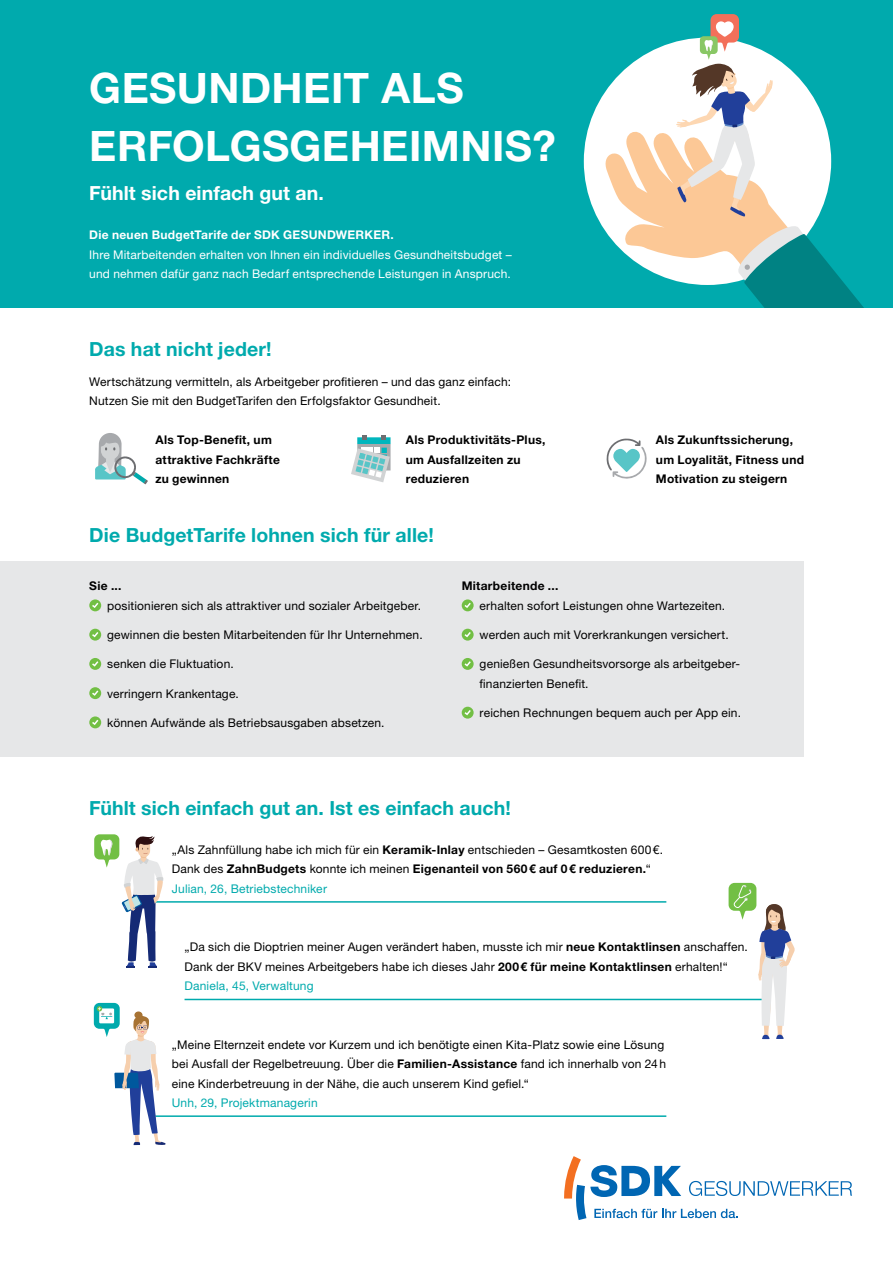
<style>
.page{position:relative;width:893px;height:1263px;background:#fff}
.page>*{position:absolute;margin:0;border:0;box-sizing:border-box;transform-origin:0 0}
.t1{font:700 42px/58.5px "Helvetica Neue LT Std";letter-spacing:.01em;color:#fff}
.t2{font:700 19.5px "Helvetica Neue LT Std";letter-spacing:.005em;color:#00aaad}
.t3{font:700 19.5px "Helvetica Neue LT Std";letter-spacing:.005em;color:#fff}
.t4{font:12px/19.5px "Helvetica Neue LT Std";letter-spacing:.015em;color:#000}
.t5{font:700 12px/19.5px "Helvetica Neue LT Std";letter-spacing:.025em;color:#000}
.t6{font:12px/19.5px "Helvetica Neue LT Std";letter-spacing:.015em;color:#fff}
.t7{font:700 12px "Helvetica Neue LT Std";letter-spacing:.025em;color:#fff}
.t8{font:12px "Helvetica Neue LT Std";letter-spacing:.01em;color:#00aaad}
.s1{font-weight:700}
.s2{color:#00aaad}
</style>
<div class="page">
<div style="left:0;top:0;width:893px;height:308px;background:#00aaad"></div>
<div style="left:584px;top:38px;width:247px;height:247px;background:#fff;border-radius:50%"></div>
<div style="left:0;top:561px;width:804px;height:195px;background:#e6e7e8"></div>
<svg style="left:564px;top:1156px;width:288px;height:64px"></svg>
<svg style="left:351px;top:435px;width:40px;height:47px"></svg>
<svg style="left:95px;top:433px;width:53px;height:51px"></svg>
<svg style="left:606px;top:438px;width:41px;height:41px"></svg>
<svg style="left:89px;top:599px;width:12px;height:12px"></svg>
<svg style="left:92px;top:603px;width:6px;height:5px"></svg>
<svg style="left:89px;top:629px;width:12px;height:12px"></svg>
<svg style="left:92px;top:632px;width:6px;height:5px"></svg>
<div style="left:89px;top:658px;width:12px;height:12px;background:#72bf44;border-radius:50%"></div>
<svg style="left:92px;top:661px;width:6px;height:6px"></svg>
<div style="left:89px;top:687px;width:12px;height:12px;background:#72bf44;border-radius:50%"></div>
<svg style="left:92px;top:690px;width:6px;height:6px"></svg>
<svg style="left:89px;top:716px;width:12px;height:12px"></svg>
<svg style="left:92px;top:720px;width:6px;height:5px"></svg>
<svg style="left:462px;top:599px;width:12px;height:12px"></svg>
<svg style="left:464px;top:603px;width:7px;height:5px"></svg>
<div style="left:462px;top:629px;width:12px;height:12px;background:#72bf44;border-radius:50%"></div>
<svg style="left:464px;top:632px;width:7px;height:5px"></svg>
<div style="left:462px;top:658px;width:12px;height:12px;background:#72bf44;border-radius:50%"></div>
<svg style="left:464px;top:661px;width:7px;height:6px"></svg>
<div style="left:462px;top:707px;width:12px;height:12px;background:#72bf44;border-radius:50%"></div>
<svg style="left:464px;top:710px;width:7px;height:5px"></svg>
<hr style="left:153px;top:901px;width:513px;height:2px;background:#00aaad">
<hr style="left:185px;top:999px;width:582px;height:1px;background:#00aaad">
<hr style="left:153px;top:1115px;width:513px;height:2px;background:#00aaad">
<svg style="left:94px;top:834px;width:69px;height:133px"></svg>
<svg style="left:729px;top:883px;width:66px;height:156px"></svg>
<svg style="left:94px;top:1003px;width:72px;height:142px"></svg>
<svg style="left:601px;top:14px;width:263px;height:294px"></svg>
<h1 class="t1" style="left:89px;top:58px;width:468px">GESUNDHEIT ALS<br>ERFOLGSGEHEIMNIS?</h1>
<h2 class="t3" style="left:89px;top:181px;width:236px">Fühlt sich einfach gut an.</h2>
<p class="t7" style="left:89px;top:228px;width:306px">Die neuen BudgetTarife der SDK GESUNDWERKER.</p>
<p class="t6" style="left:89px;top:245px;width:424px">Ihre Mitarbeitenden erhalten von Ihnen ein individuelles Gesundheitsbudget – und nehmen dafür ganz nach Bedarf entsprechende Leistungen in Anspruch.</p>
<h2 class="t2" style="left:89px;top:337px;width:184px">Das hat nicht jeder!</h2>
<p class="t4" style="left:89px;top:371px;width:423px">Wertschätzung vermitteln, als Arbeitgeber profitieren – und das ganz einfach:<br>Nutzen Sie mit den BudgetTarifen den Erfolgsfaktor Gesundheit.</p>
<p class="t5" style="left:155px;top:430px;width:126px">Als Top-Benefit, um attraktive Fachkräfte zu gewinnen</p>
<p class="t5" style="left:406px;top:430px;width:141px">Als Produktivitäts-Plus, um Ausfallzeiten zu reduzieren</p>
<p class="t5" style="left:656px;top:430px;width:150px">Als Zukunftssicherung, um Loyalität, Fitness und<br>Motivation zu steigern</p>
<h2 class="t2" style="left:89px;top:523px;width:346px">Die BudgetTarife lohnen sich für alle!</h2>
<p class="t5" style="left:89px;top:576px;width:34px">Sie ...</p>
<p class="t5" style="left:462px;top:576px;width:98px">Mitarbeitende ...</p>
<p class="t4" style="left:107px;top:596px;width:315px">positionieren sich als attraktiver und sozialer Arbeitgeber.</p>
<p class="t4" style="left:107px;top:625px;width:317px">gewinnen die besten Mitarbeitenden für Ihr Unternehmen.</p>
<p class="t4" style="left:107px;top:654px;width:128px">senken die Fluktuation.</p>
<p class="t4" style="left:107px;top:683px;width:133px">verringern Krankentage.</p>
<p class="t4" style="left:107px;top:713px;width:279px">können Aufwände als Betriebsausgaben absetzen.</p>
<p class="t4" style="left:480px;top:596px;width:247px">erhalten sofort Leistungen ohne Wartezeiten.</p>
<p class="t4" style="left:480px;top:625px;width:251px">werden auch mit Vorerkrankungen versichert.</p>
<p class="t4" style="left:480px;top:654px;width:261px">genießen Gesundheitsvorsorge als arbeitgeber&shy;finanzierten Benefit.</p>
<p class="t4" style="left:480px;top:703px;width:263px">reichen Rechnungen bequem auch per App ein.</p>
<h2 class="t2" style="left:89px;top:796px;width:423px">Fühlt sich einfach gut an. Ist es einfach auch!</h2>
<p class="t4" style="left:172px;top:839px;width:493px">„Als Zahnfüllung habe ich mich für ein <span class="s1">Keramik-Inlay</span> entschieden – Gesamtkosten 600€.<br>Dank des <span class="s1">ZahnBudgets</span> konnte ich meinen <span class="s1">Eigenanteil von 560€ auf 0€ reduzieren.</span>“<br><span class="s2">Julian, 26, Betriebstechniker</span></p>
<p class="t4" style="left:185px;top:937px;width:565px">„Da sich die Dioptrien meiner Augen verändert haben, musste ich mir <span class="s1">neue Kontaktlinsen</span> anschaffen.<br>Dank der BKV meines Arbeitgebers habe ich dieses Jahr <span class="s1">200€ für meine Kontaktlinsen</span> erhalten!“<br><span class="s2">Daniela, 45, Verwaltung</span></p>
<p class="t4" style="left:172px;top:1034px;width:496px">„Meine Elternzeit endete vor Kurzem und ich benötigte einen Kita-Platz sowie eine Lösung bei Ausfall der Regelbetreuung. Über die <span class="s1">Familien-Assistance</span> fand ich innerhalb von 24h eine Kinderbetreuung in der Nähe, die auch unserem Kind gefiel.“</p>
<p class="t8" style="left:172px;top:1096px;width:147px">Unh, 29, Projektmanagerin</p>
</div>
